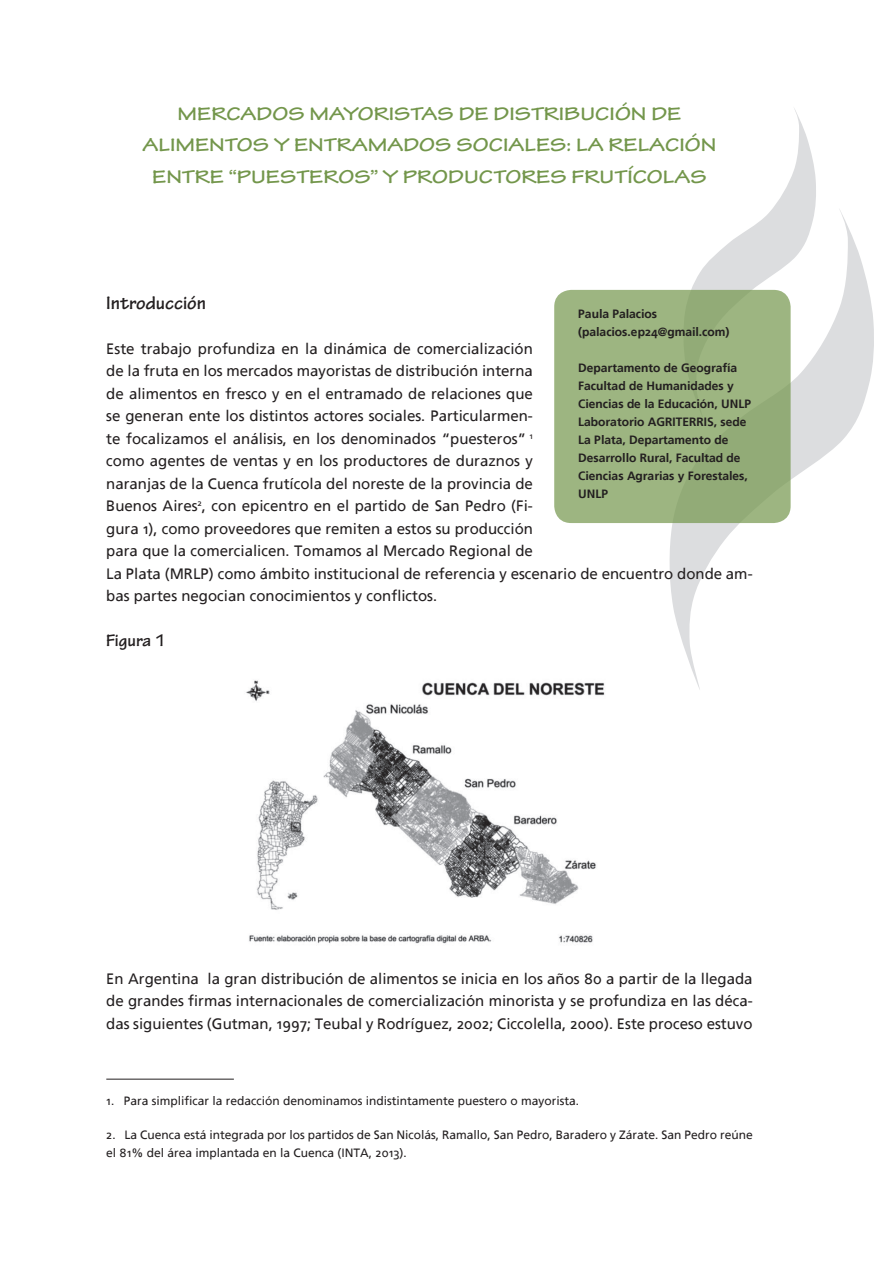
<style>
.page{position:relative;width:893px;height:1263px;background:#fff}
.page>*{position:absolute;margin:0;border:0;box-sizing:border-box;transform-origin:0 0}
.t1{font:700 expanded 19.5px/31.5px "Tekton Pro";color:#73964b;text-align:center}
.t2{font:700 19.5px "Tekton Pro";color:#231f20}
.t3{font:700 18px "Tekton Pro";color:#231f20}
.t4{font:15px/22.5px "Frutiger Linotype";color:#231f20}
.t5{font:700 12px/18px "Frutiger Linotype";color:#231f20}
.t6{font:12px/18px "Frutiger Linotype";color:#231f20}
</style>
<div class="page">
<svg style="left:668px;top:209px;width:206px;height:481px"></svg>
<svg style="left:683px;top:108px;width:134px;height:314px"></svg>
<div style="left:554px;top:290px;width:237px;height:233px;background:#9db581;border-radius:17px"></div>
<img style="left:246px;top:680px;width:359px;height:264px">
<hr style="left:106px;top:1079px;width:128px;height:1px;background:#231f20">
<h1 class="t1" style="left:142px;top:98px;width:575px">MERCADOS MAYORISTAS DE DISTRIBUCIÓN DE<br>ALIMENTOS Y ENTRAMADOS SOCIALES: LA RELACIÓN<br>ENTRE “PUESTEROS” Y PRODUCTORES FRUTÍCOLAS</h1>
<h1 class="t2" style="left:106px;top:291px;width:101px">Introducción</h1>
<p class="t4" style="left:106px;top:337px;width:648px">Este trabajo profundiza en la dinámica de comercialización<br>de la fruta en los mercados mayoristas de distribución interna<br>de alimentos en fresco y en el entramado de relaciones que<br>se generan ente los distintos actores sociales. Particularmen-<br>te focalizamos el análisis, en los denominados “puesteros” <sup>1<br></sup>como agentes de ventas y en los productores de duraznos y<br>naranjas de la Cuenca frutícola del noreste de la provincia de<br>Buenos Aires<sup>2</sup>, con epicentro en el partido de San Pedro (Fi-<br>gura 1), como proveedores que remiten a estos su producción<br>para que la comercialicen. Tomamos al Mercado Regional de<br>La Plata (MRLP) como ámbito institucional de referencia y escenario de encuentro donde am&shy;bas partes negocian conocimientos y conflictos.</p>
<p class="t3" style="left:106px;top:630px;width:62px">Figura 1</p>
<p class="t5" style="left:578px;top:305px;width:153px">Paula Palacios (palacios.ep24@gmail.com)</p>
<p class="t5" style="left:578px;top:359px;width:174px">Departamento de Geografía<br>Facultad de Humanidades y<br>Ciencias de la Educación, UNLP<br>Laboratorio AGRITERRIS, sede<br>La Plata, Departamento de<br>Desarrollo Rural, Facultad de<br>Ciencias Agrarias y Forestales,<br>UNLP</p>
<p class="t4" style="left:106px;top:967px;width:648px;text-align:justify">En Argentina la gran distribución de alimentos se inicia en los años 80 a partir de la llegada de grandes firmas internacionales de comercialización minorista y se profundiza en las déca&shy;das siguientes (Gutman, 1997; Teubal y Rodríguez, 2002; Ciccolella, 2000). Este proceso estuvo</p>
<p class="t6" style="left:106px;top:1091px;width:474px">1. Para simplificar la redacción denominamos indistintamente puestero o mayorista.</p>
<p class="t6" style="left:106px;top:1125px;width:648px">2. La Cuenca está integrada por los partidos de San Nicolás, Ramallo, San Pedro, Baradero y Zárate. San Pedro reúne el 81% del área implantada en la Cuenca (INTA, 2013).</p>
</div>
